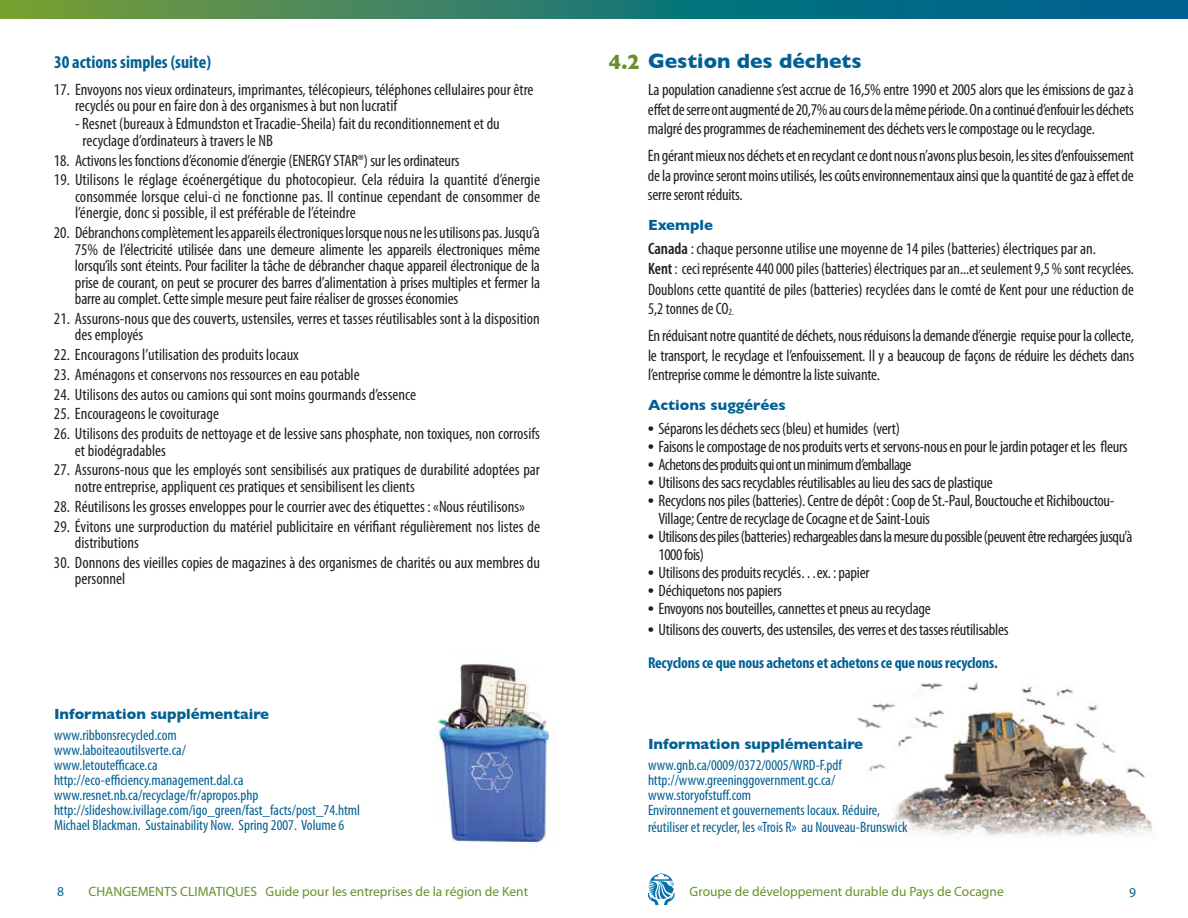
<style>
.page{position:relative;width:1188px;height:918px;background:#fff}
.page>*{position:absolute;margin:0;border:0;box-sizing:border-box;transform-origin:0 0}
.t1{font:700 21px "Gill Sans";color:#006093}
.t2{font:700 condensed 18px "Myriad Pro";color:#006093}
.t3{font:condensed 16.5px/16.5px "Myriad Pro";color:#231f20}
.t4{font:condensed 16.5px/18px "Myriad Pro";letter-spacing:-.03em;color:#231f20}
.t5{font:condensed 16.5px/19.5px "Myriad Pro";color:#231f20;scale:.96 1}
.t6{font:condensed 16.5px "Myriad Pro";letter-spacing:-.035em;color:#231f20}
.t7{font:700 condensed 15.75px "Myriad Pro";letter-spacing:-.01em;color:#006093}
.t8{font:condensed 15px/15px "Myriad Pro";color:#006093}
.t9{font:700 15px "Gill Sans";color:#006093}
.t10{font:13.5px "Myriad";color:#699028}
.t11{font:13.5px "Myriad";color:#006093}
.s1{color:#699028}
.s2{font-weight:600}
.s3{font-size:9.6px}
.s4{font-family:"Times";font-stretch:normal}
</style>
<div class="page">
<img style="left:857px;top:682px;width:296px;height:155px">
<div style="left:0;top:0;width:594px;height:19px;background:linear-gradient(to right,#7b9f33,#277878)"></div>
<svg style="left:594px;top:0;width:594px;height:19px;background:#026b84"></svg>
<img style="left:437px;top:664px;width:116px;height:179px">
<svg style="left:648px;top:873px;width:26px;height:32px"></svg>
<p class="t2" style="left:54px;top:50px;width:158px">30 actions simples (suite)</p>
<p class="t3" style="left:75px;top:81px;width:460px;text-indent:-21px">17. Envoyons nos vieux ordinateurs, imprimantes, télécopieurs, téléphones cellulaires pour être recyclés ou pour en faire don à des organismes à but non lucratif</p>
<p class="t3" style="left:83px;top:115px;width:419px;text-indent:-8px">- Resnet (bureaux à Edmundston et Tracadie-Sheila) fait du reconditionnement et du recyclage d’ordinateurs à travers le NB</p>
<p class="t3" style="left:54px;top:152px;width:407px">18. Activons les fonctions d’économie d’énergie (ENERGY STAR®) sur les ordinateurs</p>
<p class="t3" style="left:75px;top:171px;width:467px;text-align:justify;text-indent:-21px">19. Utilisons le réglage écoénergétique du photocopieur. Cela réduira la quantité d’énergie consommée lorsque celui-ci ne fonctionne pas. Il continue cependant de consommer de l’énergie, donc si possible, il est préférable de l’éteindre</p>
<p class="t3" style="left:75px;top:224px;width:467px;text-align:justify;text-indent:-21px">20. Débranchons complètement les appareils électroniques lorsque nous ne les utilisons pas. Jusqu’à 75% de l’électricité utilisée dans une demeure alimente les appareils électroniques même lorsqu’ils sont éteints. Pour faciliter la tâche de débrancher chaque appareil électronique de la prise de courant, on peut se procurer des barres d’alimentation à prises multiples et fermer la barre au complet. Cette simple mesure peut faire réaliser de grosses économies</p>
<p class="t3" style="left:75px;top:310px;width:466px;text-indent:-21px">21. Assurons-nous que des couverts, ustensiles, verres et tasses réutilisables sont à la disposition des employés</p>
<p class="t3" style="left:54px;top:346px;width:246px">22. Encouragons l’utilisation des produits locaux</p>
<p class="t3" style="left:54px;top:366px;width:307px">23. Aménagons et conservons nos ressources en eau potable</p>
<p class="t3" style="left:54px;top:386px;width:364px">24. Utilisons des autos ou camions qui sont moins gourmands d’essence</p>
<p class="t3" style="left:54px;top:405px;width:167px">25. Encourageons le covoiturage</p>
<p class="t3" style="left:75px;top:425px;width:466px;text-indent:-21px">26. Utilisons des produits de nettoyage et de lessive sans phosphate, non toxiques, non corrosifs et biodégradables</p>
<p class="t3" style="left:75px;top:462px;width:467px;text-indent:-21px">27. Assurons-nous que les employés sont sensibilisés aux pratiques de durabilité adoptées par notre entreprise, appliquent ces pratiques et sensibilisent les clients</p>
<p class="t3" style="left:54px;top:498px;width:473px">28. Réutilisons les grosses enveloppes pour le courrier avec des étiquettes : «Nous réutilisons»</p>
<p class="t3" style="left:75px;top:518px;width:467px;text-indent:-21px">29. Évitons une surproduction du matériel publicitaire en vérifiant régulièrement nos listes de distributions</p>
<p class="t3" style="left:75px;top:554px;width:467px;text-indent:-21px">30. Donnons des vieilles copies de magazines à des organismes de charités ou aux membres du personnel</p>
<p class="t9" style="left:54px;top:705px;width:217px">Information supplémentaire</p>
<p class="t8" style="left:54px;top:728px;width:307px">www.ribbonsrecycled.com<br>www.laboiteaoutilsverte.ca/<br>www.letoutefficace.ca<br>http://eco-efficiency.management.dal.ca www.resnet.nb.ca/recyclage/fr/apropos.php http://slideshow.ivillage.com/igo_green/fast_facts/post_74.html Michael Blackman. Sustainability Now. Spring 2007. Volume 6</p>
<p class="t1" style="left:609px;top:49px;width:254px"><span class="s1">4.2</span> Gestion des déchets</p>
<p class="t3" style="left:648px;top:80px;width:487px;line-height:19.5px;text-align:justify">La population canadienne s’est accrue de 16,5% entre 1990 et 2005 alors que les émissions de gaz à effet de serre ont augmenté de 20,7% au cours de la même période. On a continué d’enfouir les déchets malgré des programmes de réacheminement des déchets vers le compostage ou le recyclage.</p>
<p class="t3" style="left:648px;top:146px;width:488px;line-height:19.5px;text-align:justify">En gérant mieux nos déchets et en recyclant ce dont nous n’avons plus besoin, les sites d’enfouissement de la province seront moins utilisés, les coûts environnementaux ainsi que la quantité de gaz à effet de serre seront réduits.</p>
<p class="t9" style="left:648px;top:217px;width:67px">Exemple</p>
<p class="t3" style="left:648px;top:239px;width:488px;line-height:19.5px"><span class="s2">Canada</span> : chaque personne utilise une moyenne de 14 piles (batteries) électriques par an.<br><span class="s2">Kent</span>: ceci représente 440000 piles (batteries) électriques par an...et seulement 9,5 % sont recyclées.</p>
<p class="t5" style="left:648px;top:280px;width:508px">Doublons cette quantité de piles (batteries) recyclées dans le comté de Kent pour une réduction de<br>5,2 tonnes de CO<span class="s3">2.</span></p>
<p class="t3" style="left:648px;top:326px;width:488px;line-height:19.5px;text-align:justify">En réduisant notre quantité de déchets, nous réduisons la demande d’énergie requise pour la collecte, le transport, le recyclage et l’enfouissement. Il y a beaucoup de façons de réduire les déchets dans l’entreprise comme le démontre la liste suivante.</p>
<p class="t9" style="left:648px;top:397px;width:139px">Actions suggérées</p>
<p class="t3" style="left:648px;top:421px;width:253px"><span class="s4">•</span> Séparons les déchets secs (bleu) et humides (vert)</p>
<p class="t3" style="left:648px;top:439px;width:481px"><span class="s4">•</span> Faisons le compostage de nos produits verts et servons-nous en pour le jardin potager et les fleurs</p>
<p class="t6" style="left:648px;top:455px;width:265px"><span class="s4">•</span> Achetons des produits qui ont un minimum d’emballage</p>
<p class="t3" style="left:648px;top:475px;width:346px"><span class="s4">•</span> Utilisons des sacs recyclables réutilisables au lieu des sacs de plastique</p>
<p class="t3" style="left:659px;top:492px;width:458px;line-height:18px;text-indent:-10px"><span class="s4">•</span> Recyclons nos piles (batteries). Centre de dépôt: Coop de St.-Paul, Bouctouche et Richibouctou-<br>Village; Centre de recyclage de Cocagne et de Saint-Louis</p>
<p class="t4" style="left:659px;top:528px;width:475px;text-indent:-10px"><span class="s4">•</span> Utilisons des piles (batteries) rechargeables dans la mesure du possible (peuvent être rechargées jusqu’à<br>1000 fois)</p>
<p class="t3" style="left:648px;top:565px;width:223px"><span class="s4">•</span> Utilisons des produits recyclés…ex. : papier</p>
<p class="t3" style="left:648px;top:583px;width:135px"><span class="s4">•</span> Déchiquetons nos papiers</p>
<p class="t3" style="left:648px;top:601px;width:284px"><span class="s4">•</span> Envoyons nos bouteilles, cannettes et pneus au recyclage</p>
<p class="t3" style="left:648px;top:622px;width:362px"><span class="s4">•</span> Utilisons des couverts, des ustensiles, des verres et des tasses réutilisables</p>
<p class="t7" style="left:648px;top:653px;width:351px">Recyclons ce que nous achetons et achetons ce que nous recyclons.</p>
<p class="t9" style="left:648px;top:736px;width:217px">Information supplémentaire</p>
<p class="t8" style="left:648px;top:758px;width:234px">www.gnb.ca/0009/0372/0005/WRD-F.pdf http://www.greeninggovernment.gc.ca/ www.storyofstuff.com<br>Environnement et gouvernements locaux. Réduire,</p>
<p class="t8" style="left:648px;top:819px;width:261px">réutiliser et recycler, les «Trois R» au Nouveau-Brunswick</p>
<p class="t11" style="left:57px;top:885px;width:8px">8</p>
<p class="t10" style="left:89px;top:885px;width:441px">CHANGEMENTS CLIMATIQUES Guide pour les entreprises de la région de Kent</p>
<p class="t10" style="left:690px;top:884px;width:316px">Groupe de développement durable du Pays de Cocagne</p>
<p class="t11" style="left:1129px;top:885px;width:8px">9</p>
</div>
